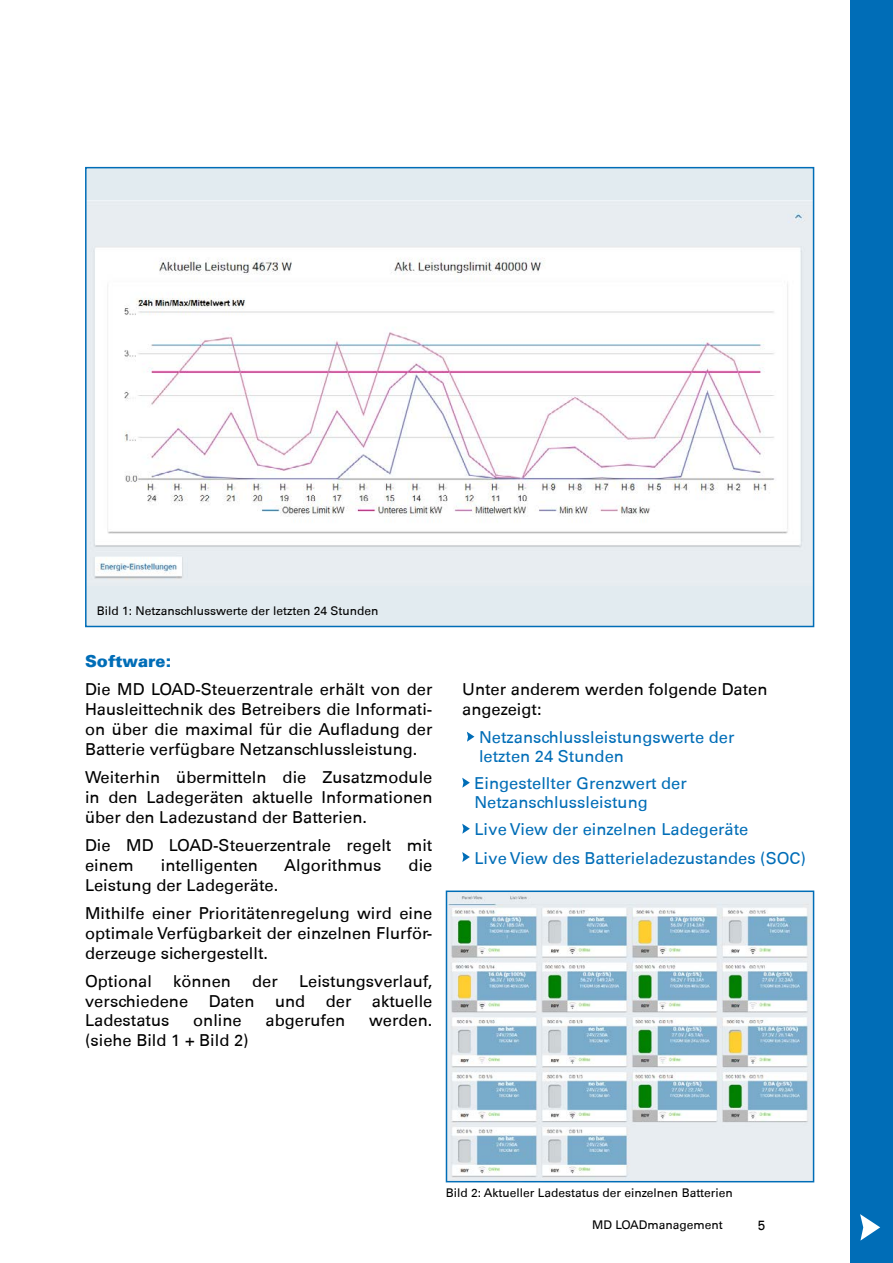
<style>
.page{position:relative;width:893px;height:1263px;background:#fff}
.page>*{position:absolute;margin:0;border:0;box-sizing:border-box;transform-origin:0 0}
.t1{font:16.5px/19.8px "Univers 55 Roman";color:#000}
.t2{font:16.5px/18.8px "Univers 55 Roman";color:#006db7}
.t3{font:900 16.5px "Univers";color:#006db7}
.t4{font:13.5px "Univers 55 Roman";color:#000}
.t5{font:12px "Univers 55 Roman";color:#000}
</style>
<div class="page">
<img style="left:449px;top:893px;width:362px;height:286px">
<div style="left:446px;top:890px;width:368px;height:292px;border:2px solid #006db7"></div>
<div style="left:86px;top:168px;width:728px;height:458px;background:#e2ebf0"></div>
<img style="left:88px;top:200px;width:723px;height:381px">
<div style="left:85px;top:167px;width:729px;height:460px;border:2px solid #006db7"></div>
<div style="left:850px;top:0;width:43px;height:1263px;background:#006db7"></div>
<svg style="left:860px;top:1214px;width:20px;height:26px"></svg>
<svg style="left:467px;top:732px;width:7px;height:10px"></svg>
<svg style="left:462px;top:778px;width:8px;height:10px"></svg>
<svg style="left:462px;top:824px;width:8px;height:10px"></svg>
<svg style="left:462px;top:852px;width:8px;height:10px"></svg>
<div style="left:439px;top:1180px;width:300px;height:25px;background:#fff"></div>
<p class="t5" style="left:97px;top:603px;width:283px">Bild 1: Netzanschlusswerte der letzten 24 Stunden</p>
<p class="t3" style="left:85px;top:650px;width:88px">Software:</p>
<p class="t1" style="left:85px;top:680px;width:349px;text-align:justify">Die MD LOAD-Steuerzentrale erhält von der Hausleittechnik des Betreibers die Informati&shy;on über die maximal für die Aufladung der Batterie verfügbare Netzanschlussleistung.</p>
<p class="t1" style="left:85px;top:767px;width:349px;text-align:justify">Weiterhin übermitteln die Zusatzmodule in den Ladegeräten aktuelle Informationen über den Ladezustand der Batterien.</p>
<p class="t1" style="left:85px;top:835px;width:349px">Die MD LOAD-Steuerzentrale regelt mit einem</p>
<p class="t1" style="left:161px;top:855px;width:99px">intelligenten</p>
<p class="t1" style="left:284px;top:855px;width:99px">Algorithmus</p>
<p class="t1" style="left:409px;top:855px;width:25px">die</p>
<p class="t1" style="left:85px;top:871px;width:349px;line-height:28.3px">Leistung der Ladegeräte.<br>Mithilfe einer Prioritätenregelung wird eine</p>
<p class="t1" style="left:85px;top:923px;width:349px">optimale Verfügbarkeit der einzelnen Flurför&shy;derzeuge sichergestellt.</p>
<p class="t1" style="left:85px;top:971px;width:68px">Optional</p>
<p class="t1" style="left:173px;top:971px;width:59px">können</p>
<p class="t1" style="left:252px;top:971px;width:27px">der</p>
<p class="t1" style="left:85px;top:971px;width:349px;text-align:justify;text-indent:214px">Leistungsverlauf, verschiedene Daten und der aktuelle Ladestatus</p>
<p class="t1" style="left:193px;top:1011px;width:50px">online</p>
<p class="t1" style="left:266px;top:1011px;width:81px">abgerufen</p>
<p class="t1" style="left:369px;top:1011px;width:65px">werden.</p>
<p class="t1" style="left:85px;top:1030px;width:165px">(siehe Bild 1 + Bild 2)</p>
<p class="t1" style="left:462px;top:679px;width:307px">Unter anderem werden folgende Daten angezeigt:</p>
<p class="t2" style="left:479px;top:728px;width:257px">Netzanschlussleistungswerte der letzten 24 Stunden</p>
<p class="t2" style="left:474px;top:774px;width:214px">Eingestellter Grenzwert der<br>Netzanschlussleistung</p>
<p class="t2" style="left:474px;top:815px;width:333px;line-height:28.3px">Live View der einzelnen Ladegeräte<br>Live View des Batterieladezustandes (SOC)</p>
<p class="t5" style="left:446px;top:1185px;width:288px">Bild 2: Aktueller Ladestatus der einzelnen Batterien</p>
<p class="t5" style="left:592px;top:1217px;width:132px">MD LOADmanagement</p>
<p class="t4" style="left:758px;top:1217px;width:9px">5</p>
</div>
